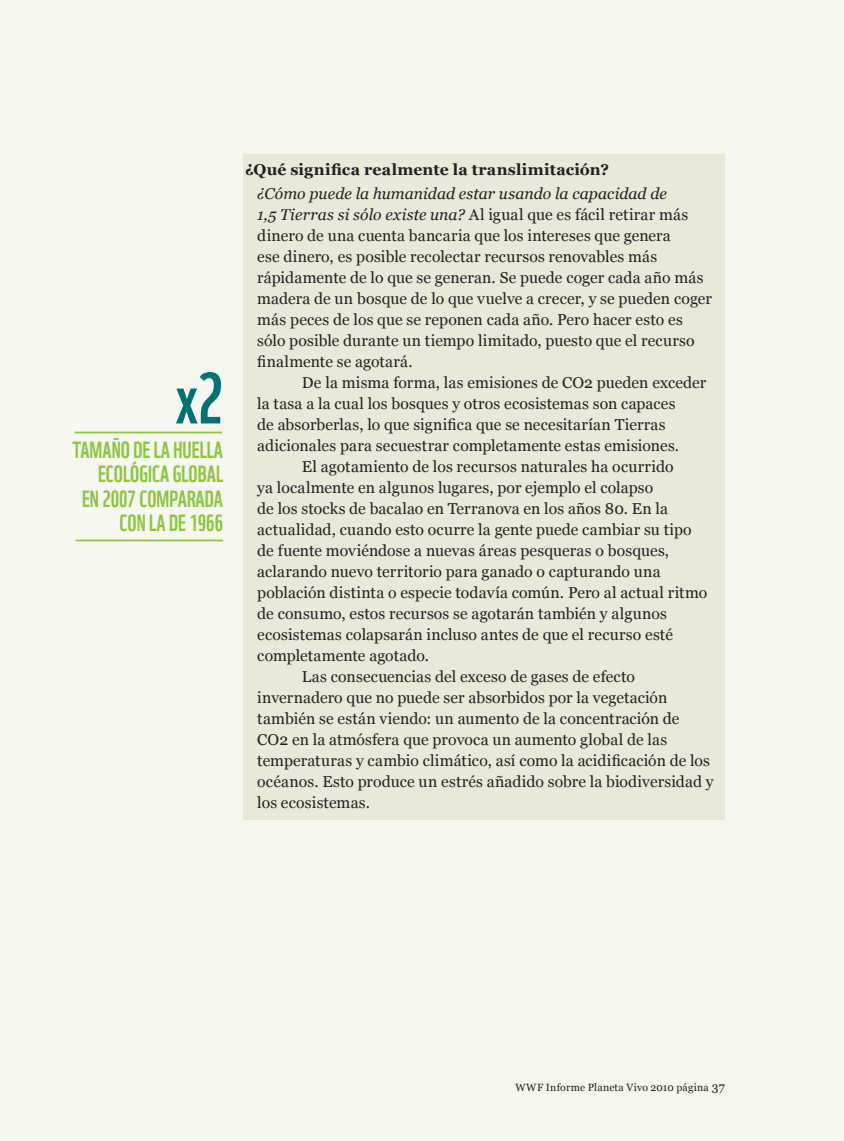
<style>
.page{position:relative;width:844px;height:1141px;background:#fff}
.page>*{position:absolute;margin:0;border:0;box-sizing:border-box;transform-origin:0 0}
.t1{font:70px "WWF";color:#007475}
.t2{font:22.75px/24.5px "WWF";color:#8bc63e;text-align:right}
.Body_text{font:15.75px/21px "Georgia";letter-spacing:.01em;color:#231f20}
.Body_text_NO_INDENT{font:15.75px/21px "Georgia";letter-spacing:.01em;color:#231f20}
.Body_text_NO_INDENT-2{font:700 15.75px "Georgia";letter-spacing:.02em;color:#231f20}
.t3{font:10.5px "Georgia";letter-spacing:.02em;color:#231f20}
.s1{font-style:italic}
.s2{font-size:12.25px}
</style>
<div class="page">
<div style="left:0;top:0;width:843px;height:1141px;background:#f7f7f1"></div>
<div style="left:243px;top:154px;width:481px;height:666px;background:#e9e8d9"></div>
<hr style="left:75px;top:540px;width:148px;height:1px;background:#8bc63e">
<hr style="left:74px;top:432px;width:148px;height:1px;background:#8bc63e">
<p class="t1" style="left:176px;top:344px;width:49px">x2</p>
<p class="t2" style="left:72px;top:435px;width:152px">TAMAÑO DE LA HUELLA<br>ECOLÓGICA GLOBAL<br>EN 2007 COMPARADA<br>CON LA DE 1966</p>
<p class="Body_text_NO_INDENT-2" style="left:245px;top:159px;width:365px">¿Qué significa realmente la translimitación?</p>
<p class="Body_text_NO_INDENT" style="left:257px;top:183px;width:456px"><span class="s1">¿Cómo puede la humanidad estar usando la capacidad de<br>1,5 Tierras si sólo existe una?</span> Al igual que es fácil retirar más dinero de una cuenta bancaria que los intereses que genera<br>ese dinero, es posible recolectar recursos renovables más rápidamente de lo que se generan. Se puede coger cada año más madera de un bosque de lo que vuelve a crecer, y se pueden coger más peces de los que se reponen cada año. Pero hacer esto es sólo posible durante un tiempo limitado, puesto que el recurso finalmente se agotará.</p>
<p class="Body_text" style="left:257px;top:372px;width:450px;text-indent:45px">De la misma forma, las emisiones de CO2 pueden exceder la tasa a la cual los bosques y otros ecosistemas son capaces<br>de absorberlas, lo que significa que se necesitarían Tierras adicionales para secuestrar completamente estas emisiones.</p>
<p class="Body_text" style="left:257px;top:456px;width:451px;text-indent:45px">El agotamiento de los recursos naturales ha ocurrido<br>ya localmente en algunos lugares, por ejemplo el colapso<br>de los stocks de bacalao en Terranova en los años 80. En la actualidad, cuando esto ocurre la gente puede cambiar su tipo de fuente moviéndose a nuevas áreas pesqueras o bosques, aclarando nuevo territorio para ganado o capturando una población distinta o especie todavía común. Pero al actual ritmo de consumo, estos recursos se agotarán también y algunos ecosistemas colapsarán incluso antes de que el recurso esté completamente agotado.</p>
<p class="Body_text" style="left:257px;top:666px;width:458px;text-indent:45px">Las consecuencias del exceso de gases de efecto invernadero que no puede ser absorbidos por la vegetación también se están viendo: un aumento de la concentración de CO2 en la atmósfera que provoca un aumento global de las temperaturas y cambio climático, así como la acidificación de los océanos. Esto produce un estrés añadido sobre la biodiversidad y los ecosistemas.</p>
<p class="t3" style="left:515px;top:1081px;width:211px">WWF Informe Planeta Vivo 2010 página <span class="s2">37</span></p>
</div>
